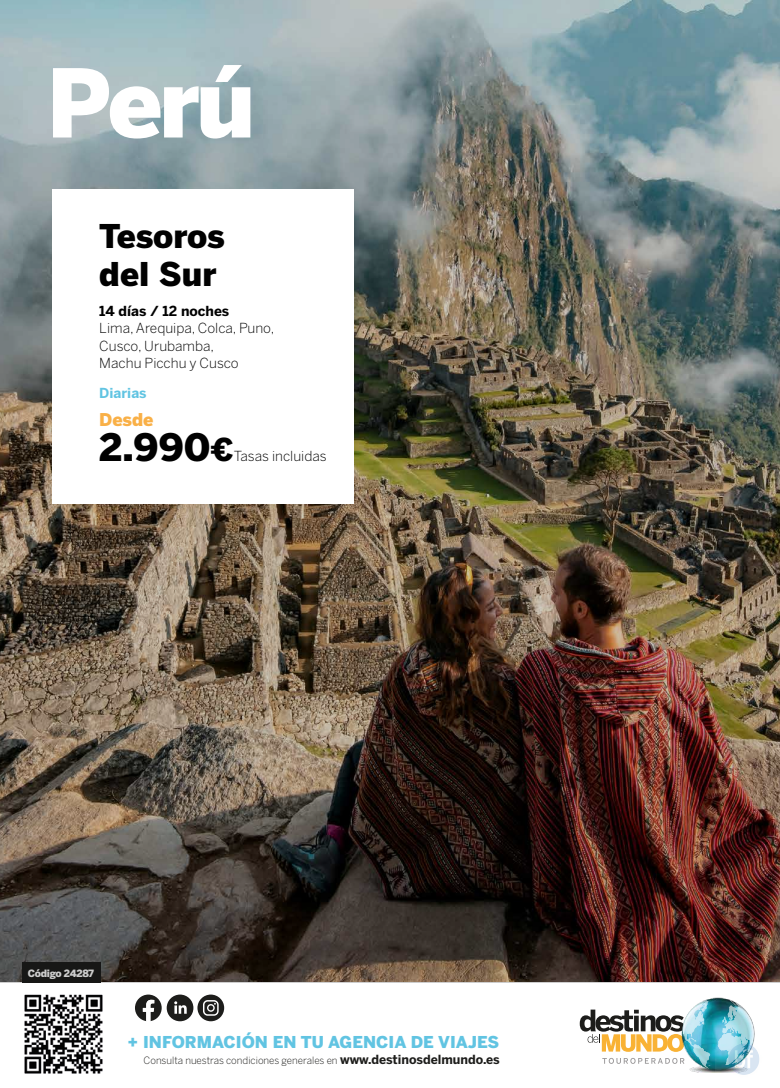
<style>
.page{position:relative;width:780px;height:1088px;background:#fff}
.page>*{position:absolute;margin:0;border:0;box-sizing:border-box;transform-origin:0 0}
.t1{font:900 93.75px "Benton Sans";color:#fff}
.t2{font:900 37.5px "Benton Sans";color:#010101}
.t3{font:900 32.5px/37.5px "Benton Sans";letter-spacing:-.005em;color:#010101}
.t4{font:900 17.5px "Benton Sans";letter-spacing:-.005em;color:#f9b047}
.t5{font:900 16.25px "Benton Sans";color:#61c4e2}
.t6{font:300 13.75px/17.5px "Benton Sans";color:#010101}
.t7{font:700 13.75px "Benton Sans";color:#010101}
.t8{font:700 13.75px "Benton Sans";color:#61c4e2}
.t9{font:300 10px "Benton Sans";color:#1d1d1b}
.t10{font:900 10px "Benton Sans";letter-spacing:-.03em;color:#fff}
.s1{font-size:31.25px}
.s2{font-weight:700;font-size:12.5px}
</style>
<div class="page">
<div style="left:167px;top:994px;width:26px;height:27px;background:#1d1d1b;border-radius:50%"></div>
<svg style="left:174px;top:1001px;width:13px;height:13px"></svg>
<div style="left:197px;top:994px;width:27px;height:27px;background:#1d1d1b;border-radius:50%"></div>
<svg style="left:203px;top:1000px;width:16px;height:16px"></svg>
<svg style="left:135px;top:994px;width:27px;height:27px"></svg>
<img style="left:24px;top:994px;width:79px;height:80px">
<img style="left:0;top:0;width:780px;height:983px">
<img style="left:689px;top:997px;width:66px;height:76px">
<svg style="left:579px;top:998px;width:174px;height:70px"></svg>
<div style="left:53px;top:189px;width:301px;height:314px;background:#fff"></div>
<img style="left:715px;top:1030px;width:45px;height:45px">
<h1 class="t1" style="left:47px;top:47px;width:210px">Perú</h1>
<h3 class="t3" style="left:99px;top:217px;width:127px">Tesoros del Sur</h3>
<p class="t7" style="left:99px;top:302px;width:131px">14 días / 12 noches</p>
<p class="t6" style="left:99px;top:319px;width:176px">Lima, Arequipa, Colca, Puno,<br>Cusco, Urubamba,<br>Machu Picchu y Cusco</p>
<p class="t8" style="left:99px;top:385px;width:49px">Diarias</p>
<p class="t4" style="left:99px;top:409px;width:56px">Desde</p>
<h2 class="t2" style="left:99px;top:424px;width:136px">2.990<span class="s1">€</span></h2>
<p class="t6" style="left:234px;top:447px;width:94px">Tasas incluidas</p>
<p class="t10" style="left:28px;top:967px;width:68px">Código 24287</p>
<p class="t5" style="left:128px;top:1032px;width:373px">+ INFORMACIÓN EN TU AGENCIA DE VIAJES</p>
<p class="t9" style="left:144px;top:1054px;width:357px">Consulta nuestras condiciones generales en <span class="s2">www.destinosdelmundo.es</span></p>
</div>
